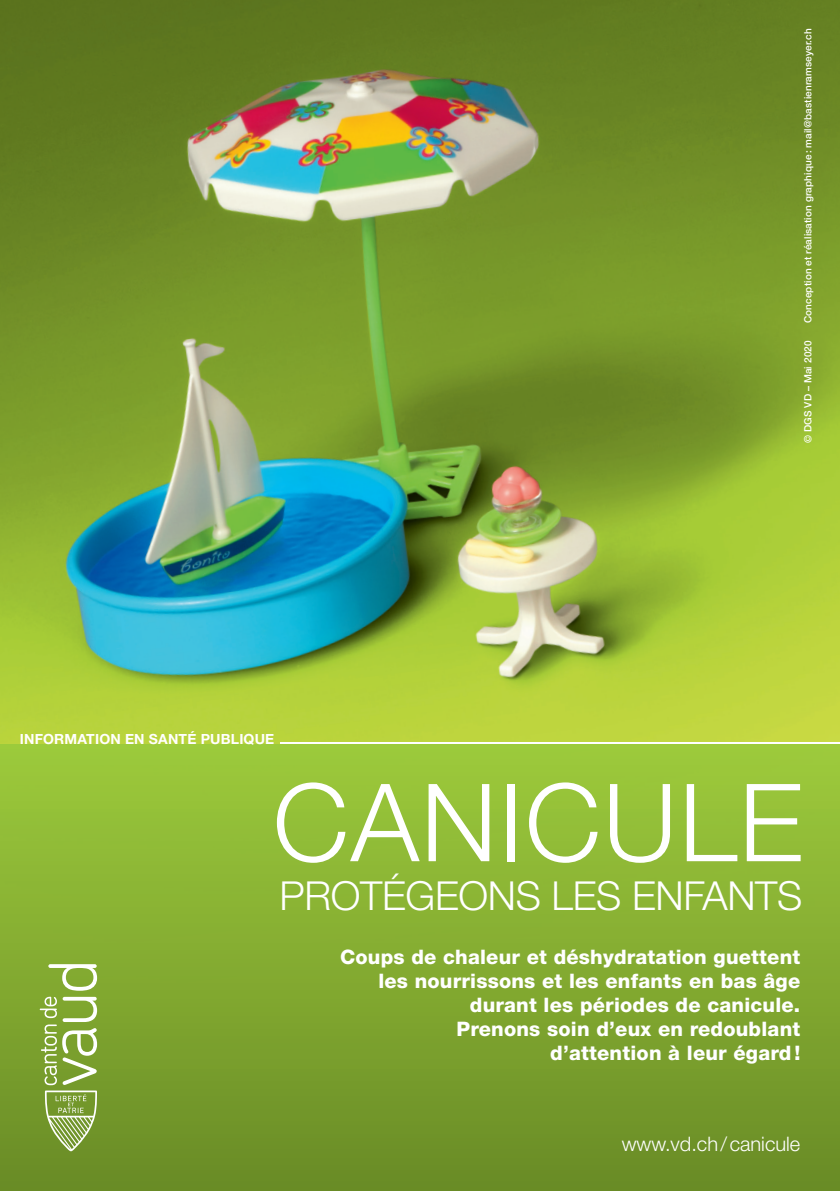
<style>
.page{position:relative;width:840px;height:1191px;background:#fff}
.page>*{position:absolute;margin:0;border:0;box-sizing:border-box;transform-origin:0 0}
.t1{font:300 108px "Helvetica Neue LT Std";letter-spacing:.02em;color:#fff}
.t2{font:300 40px "Helvetica Neue LT Std";letter-spacing:-.005em;color:#fff}
.t3{font:800 20px/24px "Helvetica Neue LT Std";letter-spacing:.01em;color:#fff;text-align:right}
.t4{font:300 20px "Helvetica Neue LT Std";color:#fff}
.t5{font:700 14px "Helvetica Neue LT Std";letter-spacing:.015em;color:#fff}
.t6{font:500 10px "Helvetica Neue LT Std";letter-spacing:.01em;color:#fff}
</style>
<div class="page">
<img style="left:0;top:0;width:839px;height:744px">
<div style="left:0;top:744px;width:839px;height:447px;background:linear-gradient(to bottom,#9dca3c,#698b26)"></div>
<hr style="left:280px;top:742px;width:559px;height:2px;background:#fff">
<svg style="left:48px;top:964px;width:49px;height:26px"></svg>
<svg style="left:40px;top:996px;width:57px;height:155px;background:#96b25c"></svg>
<p class="t6" style="left:801px;top:323px;width:296px;rotate:-90deg">Conception et réalisation graphique : mail@bastienramseyer.ch</p>
<p class="t5" style="left:20px;top:730px;width:256px">INFORMATION EN SANTÉ PUBLIQUE</p>
<p class="t6" style="left:801px;top:443px;width:104px;rotate:-90deg">© DGS VD – Mai 2020</p>
<h1 class="t1" style="left:272px;top:756px;width:531px">CANICULE</h1>
<h2 class="t2" style="left:279px;top:871px;width:524px">PROTÉGEONS LES ENFANTS</h2>
<p class="t3" style="left:340px;top:944px;width:461px">Coups de chaleur et déshydratation guettent les nourrissons et les enfants en bas âge durant les périodes de canicule.<br>Prenons soin d’eux en redoublant<br>d’attention à leur égard!</p>
<p class="t4" style="left:621px;top:1132px;width:180px">www.vd.ch/canicule</p>
</div>
